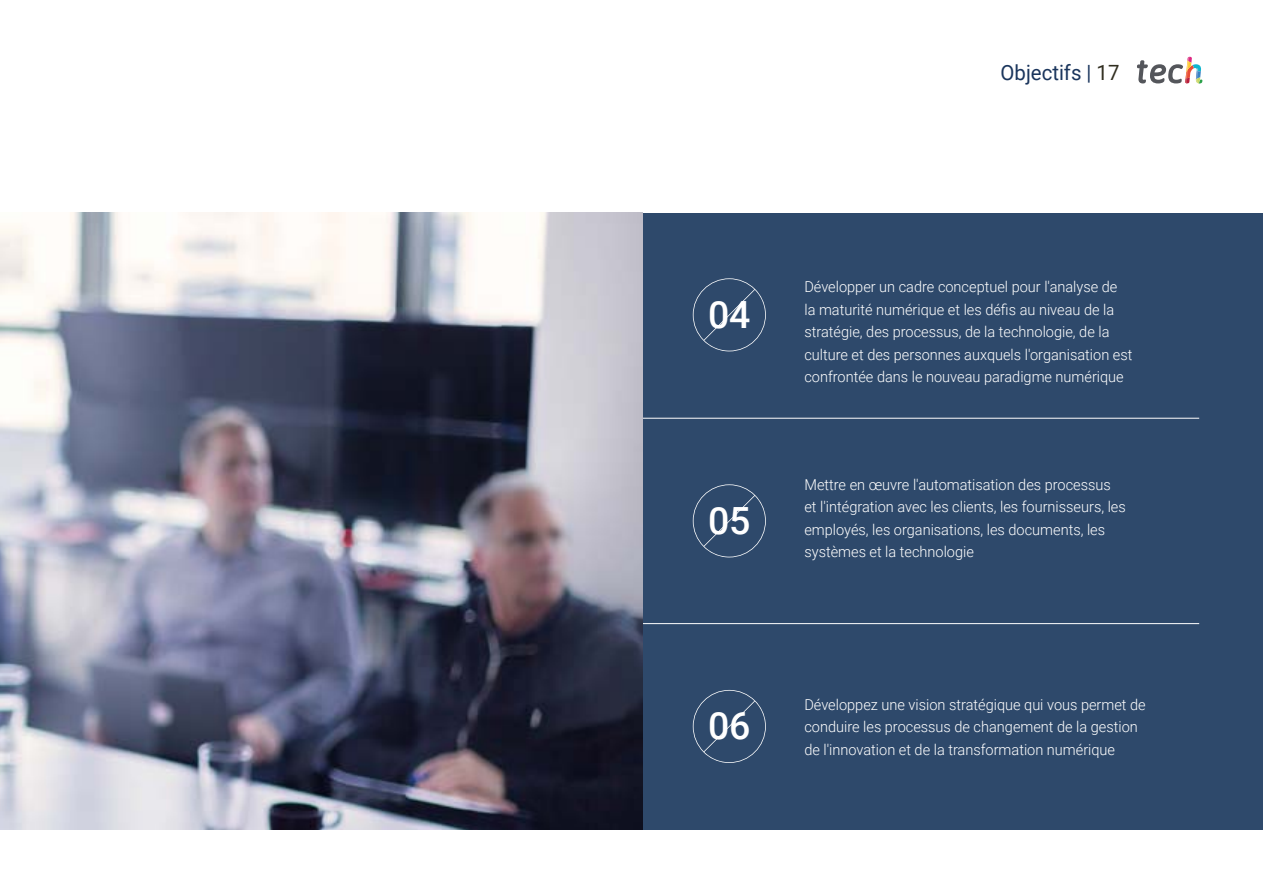
<style>
.page{position:relative;width:1263px;height:893px;background:#fff}
.page>*{position:absolute;margin:0;border:0;box-sizing:border-box;transform-origin:0 0}
.t1{font:500 37.5px "Roboto";color:#fff}
.t2{font:21px "Roboto";color:#1a355c}
.t3{font:300 15px/22.5px "Roboto";color:#fff}
.s1{color:#312e20}
</style>
<div class="page">
<div style="left:642px;top:213px;width:621px;height:616px;background:#2e496b"></div>
<svg style="left:1137px;top:57px;width:65px;height:27px"></svg>
<svg style="left:693px;top:278px;width:73px;height:73px"></svg>
<svg style="left:693px;top:484px;width:73px;height:73px"></svg>
<svg style="left:693px;top:690px;width:73px;height:73px"></svg>
<hr style="left:0;top:418px;width:1199px;height:1px;background:#fff">
<hr style="left:0;top:623px;width:1199px;height:1px;background:#fff">
<img style="left:0;top:213px;width:642px;height:616px">
<h2 class="t2" style="left:1000px;top:57px;width:120px">Objectifs | <span class="s1">17</span></h2>
<h1 class="t1" style="left:708px;top:288px;width:44px">04</h1>
<h1 class="t1" style="left:708px;top:494px;width:44px">05</h1>
<h1 class="t1" style="left:708px;top:699px;width:44px">06</h1>
<p class="t3" style="left:804px;top:275px;width:329px">Développer un cadre conceptuel pour l'analyse de<br>la maturité numérique et les défis au niveau de la stratégie, des processus, de la technologie, de la culture et des personnes auxquels l'organisation est confrontée dans le nouveau paradigme numérique</p>
<p class="t3" style="left:804px;top:473px;width:323px">Mettre en œuvre l'automatisation des processus et l'intégration avec les clients, les fournisseurs, les employés, les organisations, les documents, les systèmes et la technologie</p>
<p class="t3" style="left:804px;top:692px;width:343px">Développez une vision stratégique qui vous permet de conduire les processus de changement de la gestion de l'innovation et de la transformation numérique</p>
</div>
